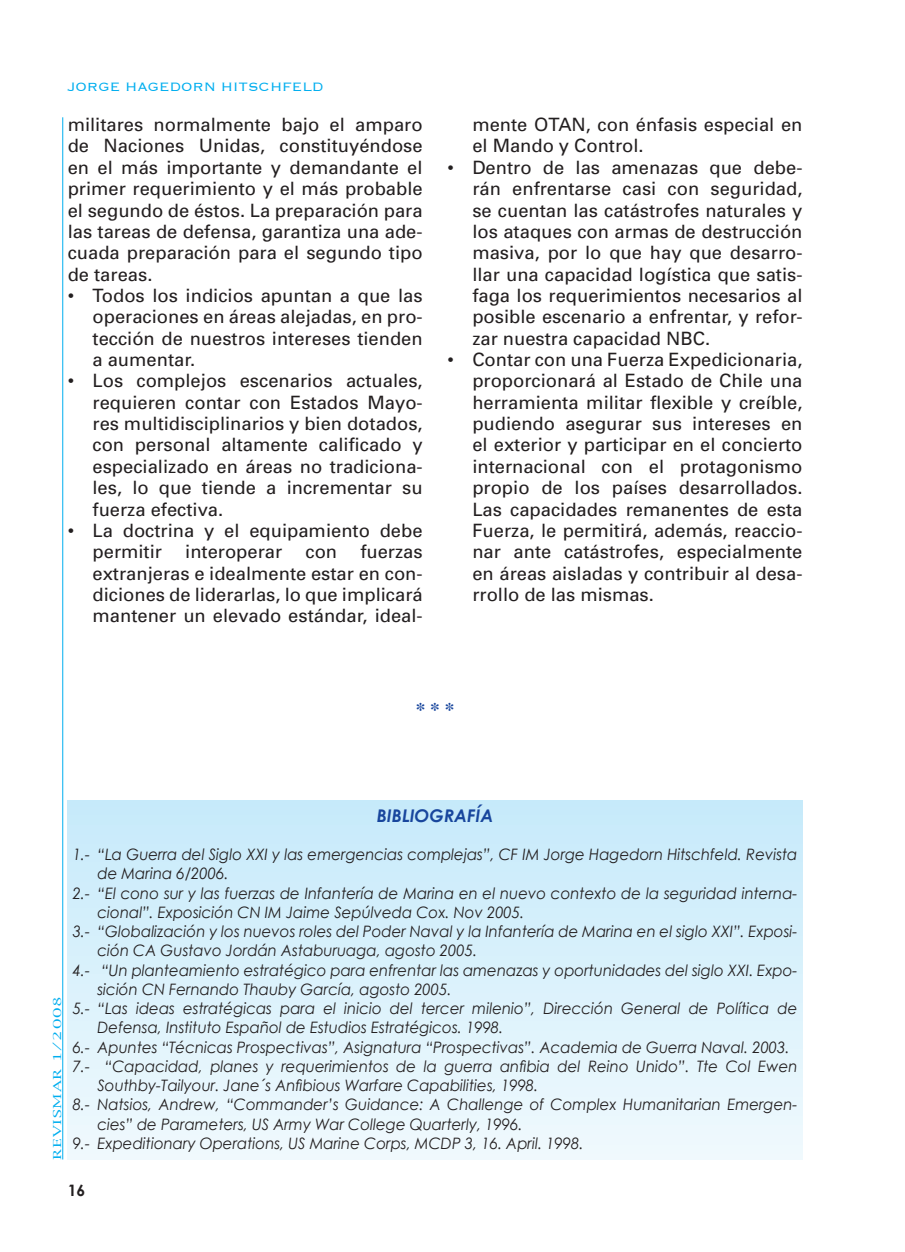
<style>
.page{position:relative;width:905px;height:1252px;background:#fff}
.page>*{position:absolute;margin:0;border:0;box-sizing:border-box;transform-origin:0 0}
.t1{font:700 19.25px "Times";color:#18469d}
.t2{font:18.38px/21.3px "Univers";color:#231f20;text-align:justify}
.t3{font:italic 700 17.5px "Century Gothic";color:#18469d}
.t4{font:italic 15.75px "Century Gothic";color:#231f20;scale:.95 1}
.t5{font:300 15.75px "Copperplate";color:#00aeef}
.t6{font:700 15.75px "Century Gothic";color:#231f20}
.t7{font:10.5px "New York";letter-spacing:.05em;color:#00aeef;scale:1.5 1}
</style>
<div class="page">
<hr style="left:62px;top:117px;width:1px;height:1042px;background:#00aeef">
<div style="left:68px;top:801px;width:734px;height:358px;background:linear-gradient(to bottom,#c6eafa,#f0f9fd)"></div>
<p class="t5" style="left:68px;top:77px;width:257px">JORGE HAGEDORN HITSCHFELD</p>
<p class="t2" style="left:68px;top:114px;width:356px">militares normalmente bajo el amparo de Naciones Unidas, constituyéndose en el más importante y demandante el primer requerimiento y el más probable el segundo de éstos. La preparación para las tareas de defensa, garantiza una ade&shy;cuada preparación para el segundo tipo de tareas.</p>
<p class="t2" style="left:92px;top:285px;width:331px;text-indent:-25px">• Todos los indicios apuntan a que las operaciones en áreas alejadas, en pro&shy;tección de nuestros intereses tienden a aumentar.</p>
<p class="t2" style="left:92px;top:370px;width:331px;text-indent:-25px">• Los complejos escenarios actuales, requieren contar con Estados Mayo&shy;res multidisciplinarios y bien dotados, con personal altamente calificado y especializado en áreas no tradiciona&shy;les, lo que tiende a incrementar su fuerza efectiva.</p>
<p class="t2" style="left:92px;top:520px;width:331px;text-indent:-25px">• La doctrina y el equipamiento debe permitir</p>
<p class="t2" style="left:92px;top:541px;width:331px;text-indent:268px">fuerzas extranjeras e idealmente estar en con&shy;diciones de liderarlas, lo que implicará mantener un elevado estándar, ideal-</p>
<p class="t2" style="left:185px;top:541px;width:99px">interoperar</p>
<p class="t2" style="left:305px;top:541px;width:33px">con</p>
<p class="t2" style="left:472px;top:114px;width:331px">mente OTAN, con énfasis especial en el Mando y Control.</p>
<p class="t2" style="left:472px;top:157px;width:331px;text-indent:-25px">• Dentro de las amenazas que debe&shy;rán enfrentarse casi con seguridad, se cuentan las catástrofes naturales y los ataques con armas de destrucción masiva, por lo que hay que desarro&shy;llar una capacidad logística que satis&shy;faga los requerimientos necesarios al posible escenario a enfrentar, y refor&shy;zar nuestra capacidad NBC.</p>
<p class="t2" style="left:472px;top:349px;width:331px;text-indent:-25px">• Contar con una Fuerza Expedicionaria, proporcionará al Estado de Chile una herramienta militar flexible y creíble, pudiendo asegurar sus intereses en el exterior y participar en el concierto internacional con el protagonismo propio de los países desarrollados.<br>Las capacidades remanentes de esta Fuerza, le permitirá, además, reaccio&shy;nar ante catástrofes, especialmente en áreas aisladas y contribuir al desa&shy;rrollo de las mismas.</p>
<p class="t1" style="left:415px;top:691px;width:40px">* * *</p>
<p class="t7" style="left:51px;top:1159px;width:110px;rotate:-90deg">REVISMAR 1/2008</p>
<p class="t3" style="left:376px;top:804px;width:118px">BIBLIOGRAFÍA</p>
<p class="t4" style="left:73px;top:844px;width:764px">1.- “La Guerra del Siglo XXI y las emergencias complejas”, CF IM Jorge Hagedorn Hitschfeld. Revista</p>
<p class="t4" style="left:97px;top:864px;width:139px">de Marina 6/2006.</p>
<p class="t4" style="left:73px;top:883px;width:764px">2.- “El cono sur y las fuerzas de Infantería de Marina en el nuevo contexto de la seguridad interna-</p>
<p class="t4" style="left:97px;top:902px;width:450px">cional”. Exposición CN IM Jaime Sepúlveda Cox. Nov 2005.</p>
<p class="t4" style="left:73px;top:921px;width:764px">3.- “Globalización y los nuevos roles del Poder Naval y la Infantería de Marina en el siglo XXI”. Exposi-</p>
<p class="t4" style="left:97px;top:941px;width:401px">ción CA Gustavo Jordán Astaburuaga, agosto 2005.</p>
<p class="t4" style="left:73px;top:960px;width:764px">4.- “Un planteamiento estratégico para enfrentar las amenazas y oportunidades del siglo XXI. Expo-</p>
<p class="t4" style="left:97px;top:979px;width:374px">sición CN Fernando Thauby García, agosto 2005.</p>
<p class="t4" style="left:73px;top:998px;width:764px">5.- “Las ideas estratégicas para el inicio del tercer milenio”, Dirección General de Política de</p>
<p class="t4" style="left:97px;top:1018px;width:428px">Defensa, Instituto Español de Estudios Estratégicos. 1998.</p>
<p class="t4" style="left:73px;top:1037px;width:756px">6.- Apuntes “Técnicas Prospectivas”, Asignatura “Prospectivas”. Academia de Guerra Naval. 2003.</p>
<p class="t4" style="left:73px;top:1056px;width:764px">7.- “Capacidad, planes y requerimientos de la guerra anfibia del Reino Unido”. Tte Col Ewen</p>
<p class="t4" style="left:97px;top:1075px;width:465px">Southby-Tailyour. Jane´s Anfibious Warfare Capabilities, 1998.</p>
<p class="t4" style="left:73px;top:1095px;width:764px">8.- Natsios, Andrew, “Commander’s Guidance: A Challenge of Complex Humanitarian Emergen-</p>
<p class="t4" style="left:97px;top:1114px;width:449px">cies” de Parameters, US Army War College Quarterly, 1996.</p>
<p class="t4" style="left:73px;top:1133px;width:539px">9.- Expeditionary Operations, US Marine Corps, MCDP 3, 16. April. 1998.</p>
<p class="t6" style="left:68px;top:1180px;width:19px">16</p>
</div>
